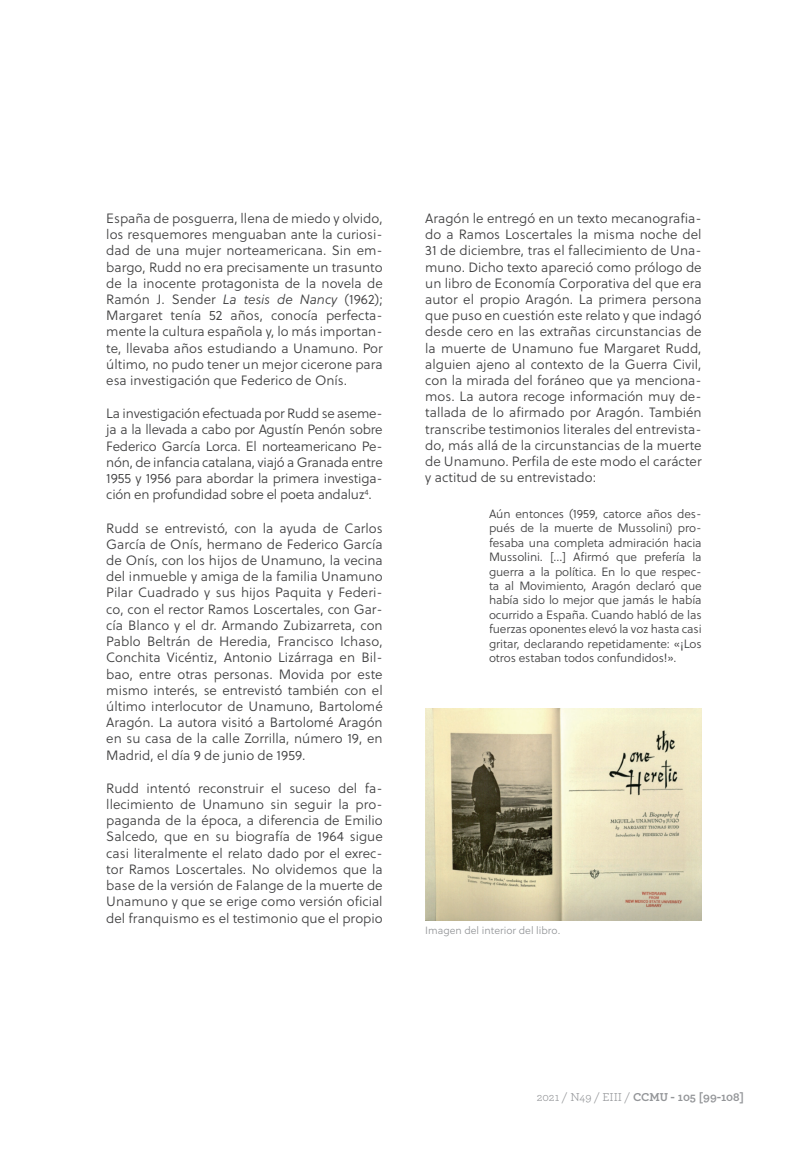
<style>
.page{position:relative;width:808px;height:1149px;background:#fff}
.page>*{position:absolute;margin:0;border:0;box-sizing:border-box;transform-origin:0 0}
.Textos2parte{font:300 13.5px/16.2px "Soleil";color:#3e3e3f;text-align:justify}
.Metido2{font:300 12px/14.4px "Soleil";letter-spacing:-.01em;color:#3e3e3f;text-align:justify}
.t1{font:700 12px "Archer";color:#939598}
.Pie_de_foto{font:300 10.5px "Soleil";color:#939598}
.s1{font-family:"Soleil Lt";font-weight:400;font-style:italic}
.s2{font-weight:400}
</style>
<div class="page">
<img style="left:425px;top:708px;width:277px;height:211px">
<p class="Textos2parte" style="left:106px;top:210px;width:278px">España de posguerra, llena de miedo y olvido, los resquemores menguaban ante la curiosi&shy;dad de una mujer norteamericana. Sin em&shy;bargo, Rudd no era precisamente un trasunto de la inocente protagonista de la novela de Ramón J. Sender <span class="s1">La tesis de Nancy</span> (1962); Margaret tenía 52 años, conocía perfecta&shy;mente la cultura española y, lo más importan&shy;te, llevaba años estudiando a Unamuno. Por último, no pudo tener un mejor cicerone para esa investigación que Federico de Onís.</p>
<p class="Textos2parte" style="left:106px;top:405px;width:278px">La investigación efectuada por Rudd se aseme&shy;ja a la llevada a cabo por Agustín Penón sobre Federico García Lorca. El norteamericano Pe&shy;nón, de infancia catalana, viajó a Granada entre 1955 y 1956 para abordar la primera investiga&shy;ción en profundidad sobre el poeta andaluz<sup>4</sup>.</p>
<p class="Textos2parte" style="left:106px;top:519px;width:278px">Rudd se entrevistó, con la ayuda de Carlos García de Onís, hermano de Federico García de Onís, con los hijos de Unamuno, la vecina del inmueble y amiga de la familia Unamuno Pilar Cuadrado y sus hijos Paquita y Federi&shy;co, con el rector Ramos Loscertales, con Gar&shy;cía Blanco y el dr. Armando Zubizarreta, con Pablo Beltrán de Heredia, Francisco Ichaso, Conchita Vicéntiz, Antonio Lizárraga en Bil&shy;bao, entre otras personas. Movida por este mismo interés, se entrevistó también con el último interlocutor de Unamuno, Bartolomé Aragón. La autora visitó a Bartolomé Aragón en su casa de la calle Zorrilla, número 19, en Madrid, el día 9 de junio de 1959.</p>
<p class="Textos2parte" style="left:106px;top:779px;width:278px">Rudd intentó reconstruir el suceso del fa&shy;llecimiento de Unamuno sin seguir la pro&shy;paganda de la época, a diferencia de Emilio Salcedo, que en su biografía de 1964 sigue casi literalmente el relato dado por el exrec&shy;tor Ramos Loscertales. No olvidemos que la base de la versión de Falange de la muerte de Unamuno y que se erige como versión oficial del franquismo es el testimonio que el propio</p>
<p class="Textos2parte" style="left:425px;top:210px;width:278px">Aragón le entregó en un texto mecanografia&shy;do a Ramos Loscertales la misma noche del 31 de diciembre, tras el fallecimiento de Una&shy;muno. Dicho texto apareció como prólogo de un libro de Economía Corporativa del que era autor el propio Aragón. La primera persona que puso en cuestión este relato y que indagó desde cero en las extrañas circunstancias de la muerte de Unamuno fue Margaret Rudd, alguien ajeno al contexto de la Guerra Civil, con la mirada del foráneo que ya menciona&shy;mos. La autora recoge información muy de&shy;tallada de lo afirmado por Aragón. También transcribe testimonios literales del entrevista&shy;do, más allá de la circunstancias de la muerte de Unamuno. Perfila de este modo el carácter y actitud de su entrevistado:</p>
<p class="Metido2" style="left:489px;top:506px;width:214px">Aún entonces (1959, catorce años des&shy;pués de la muerte de Mussolini) pro&shy;fesaba una completa admiración hacia Mussolini. […] Afirmó que prefería la guerra a la política. En lo que respec&shy;ta al Movimiento, Aragón declaró que había sido lo mejor que jamás le había ocurrido a España. Cuando habló de las fuerzas oponentes elevó la voz hasta casi gritar, declarando repetidamente: «¡Los otros estaban todos confundidos!».</p>
<p class="Pie_de_foto" style="left:425px;top:922px;width:137px">Imagen del interior del libro.</p>
<p class="t1" style="left:537px;top:1087px;width:209px"><span class="s2">2021 / N49 / EIII /</span> CCMU - 105 [99-108]</p>
</div>
